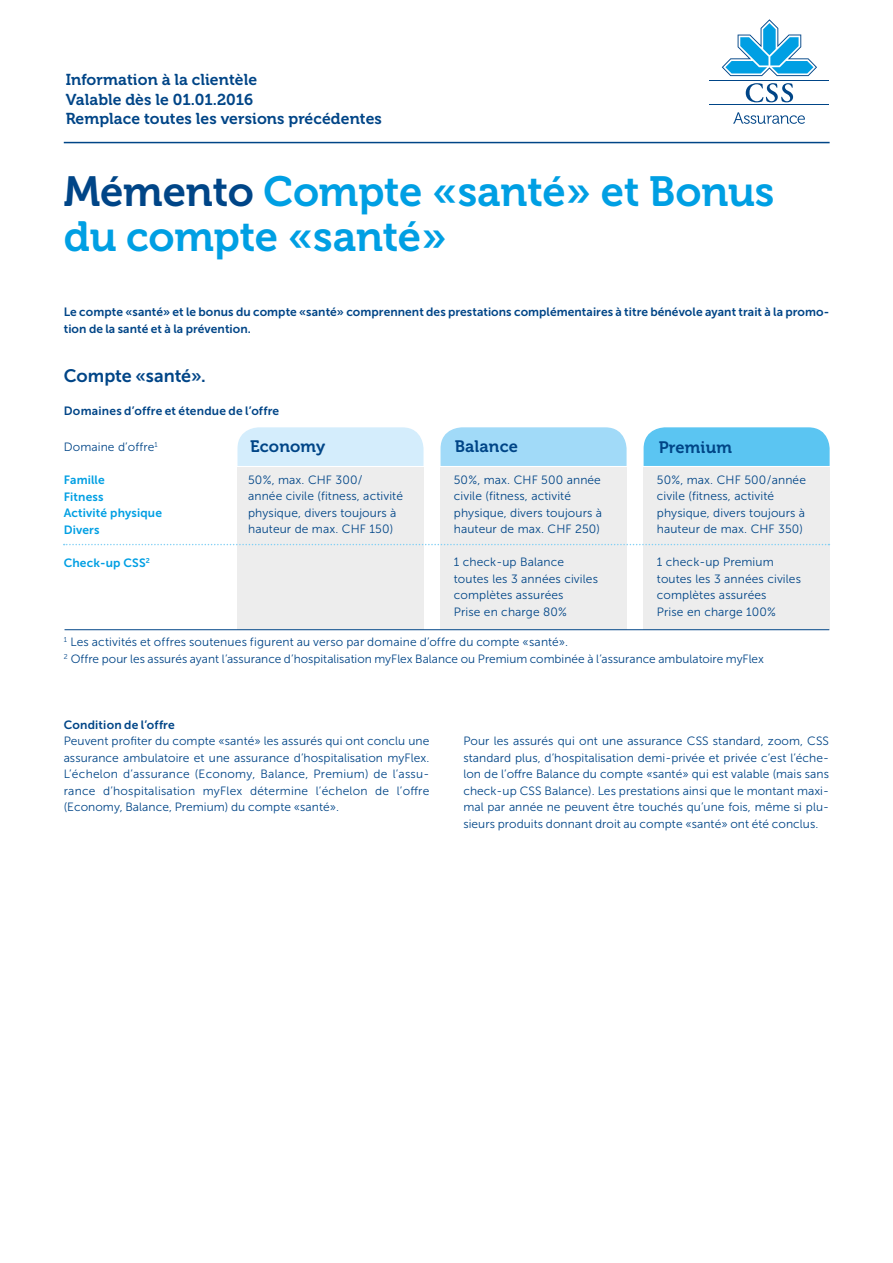
<style>
.page{position:relative;width:893px;height:1263px;background:#fff}
.page>*{position:absolute;margin:0;border:0;box-sizing:border-box;transform-origin:0 0}
.t1{font:42px/45px "Museo 700";letter-spacing:-.005em;color:#009fe3}
.t2{font:18px "Museo Sans 700";letter-spacing:-.005em;color:#004587}
.t3{font:16.5px "Museo 700";letter-spacing:.01em;color:#004587}
.t4{font:15.75px/19.5px "Museo 700";letter-spacing:.005em;color:#004587}
.t5{font:12px/16.5px "Museo Sans 300";letter-spacing:.01em;color:#004587}
.t6{font:12px/16.5px "Museo Sans 700";letter-spacing:.005em;color:#004587}
.t7{font:12px/16.5px "Museo Sans 700";letter-spacing:.01em;color:#009fe3}
.s1{color:#004587}
</style>
<div class="page">
<hr style="left:710px;top:104px;width:119px;height:1px;background:#004587">
<hr style="left:710px;top:80px;width:119px;height:1px;background:#004587">
<svg style="left:722px;top:19px;width:95px;height:57px"></svg>
<svg style="left:746px;top:83px;width:47px;height:19px"></svg>
<svg style="left:733px;top:112px;width:72px;height:12px"></svg>
<hr style="left:64px;top:142px;width:766px;height:1px;background:#004587">
<div style="left:237px;top:427px;width:186px;height:39px;background:#d4edfc"></div>
<div style="left:441px;top:427px;width:186px;height:39px;background:#a1daf8"></div>
<div style="left:644px;top:427px;width:186px;height:39px;background:#5bc5f2"></div>
<div style="left:237px;top:467px;width:186px;height:163px;background:#ededed"></div>
<div style="left:441px;top:467px;width:186px;height:163px;background:#ededed"></div>
<div style="left:644px;top:467px;width:186px;height:163px;background:#ededed"></div>
<hr style="left:65px;top:629px;width:764px;height:1px;background:#004587">
<svg style="left:64px;top:544px;width:765px;height:1px"></svg>
<h3 class="t4" style="left:66px;top:70px;width:318px">Information à la clientèle<br>Valable dès le 01.01.2016<br>Remplace toutes les versions précédentes</h3>
<h1 class="t1" style="left:64px;top:170px;width:712px"><span class="s1">Mémento</span> Compte «santé» et Bonus du compte «santé»</h1>
<p class="t6" style="left:64px;top:304px;width:767px">Le compte «santé» et le bonus du compte «santé» comprennent des prestations complémentaires à titre bénévole ayant trait à la promo&shy;tion de la santé et à la prévention.</p>
<h2 class="t2" style="left:64px;top:365px;width:144px">Compte «santé».</h2>
<p class="t6" style="left:64px;top:402px;width:217px">Domaines d’offre et étendue de l’offre</p>
<p class="t5" style="left:64px;top:439px;width:95px">Domaine d’offre<sup>1</sup></p>
<h3 class="t3" style="left:250px;top:437px;width:77px">Economy</h3>
<h3 class="t3" style="left:455px;top:437px;width:65px">Balance</h3>
<h3 class="t3" style="left:659px;top:438px;width:75px">Premium</h3>
<p class="t7" style="left:64px;top:472px;width:100px">Famille<br>Fitness<br>Activité physique<br>Divers</p>
<p class="t7" style="left:64px;top:554px;width:88px">Check-up CSS<sup>2</sup></p>
<p class="t5" style="left:248px;top:471px;width:156px">50 %, max. CHF 300/<br>année civile (fitness, activité physique, divers toujours à hauteur de max. CHF 150)</p>
<p class="t5" style="left:454px;top:471px;width:150px">50 %, max. CHF 500 année civile (fitness, activité physique, divers toujours à hauteur de max. CHF 250)</p>
<p class="t5" style="left:454px;top:554px;width:146px">1 check-up Balance toutes les 3 années civiles complètes assurées<br>Prise en charge 80%</p>
<p class="t5" style="left:657px;top:471px;width:151px">50 %, max. CHF 500 / année civile (fitness, activité physique, divers toujours à hauteur de max. CHF 350)</p>
<p class="t5" style="left:657px;top:554px;width:146px">1 check-up Premium toutes les 3 années civiles complètes assurées<br>Prise en charge 100%</p>
<p class="t5" style="left:64px;top:634px;width:702px"><sup>1</sup> Les activités et offres soutenues figurent au verso par domaine d’offre du compte «santé».<br><sup>2</sup> Offre pour les assurés ayant l’assurance d’hospitalisation myFlex Balance ou Premium combinée à l’assurance ambulatoire myFlex</p>
<p class="t6" style="left:64px;top:716px;width:113px">Condition de l’offre</p>
<p class="t5" style="left:64px;top:733px;width:367px;text-align:justify">Peuvent profiter du compte «santé» les assurés qui ont conclu une assurance ambulatoire et une assurance d’hospitalisation myFlex.<br>L’échelon d’assurance (Economy, Balance, Premium) de l’assu&shy;rance d’hospitalisation myFlex détermine l’échelon de l’offre (Economy, Balance, Premium) du compte «santé».</p>
<p class="t5" style="left:463px;top:733px;width:367px;text-align:justify">Pour les assurés qui ont une assurance CSS standard, zoom, CSS standard plus, d’hospitalisation demi-privée et privée c’est l’éche&shy;lon de l’offre Balance du compte «santé» qui est valable (mais sans check-up CSS Balance). Les prestations ainsi que le montant maxi&shy;mal par année ne peuvent être touchés qu’une fois, même si plu&shy;sieurs produits donnant droit au compte «santé» ont été conclus.</p>
</div>
